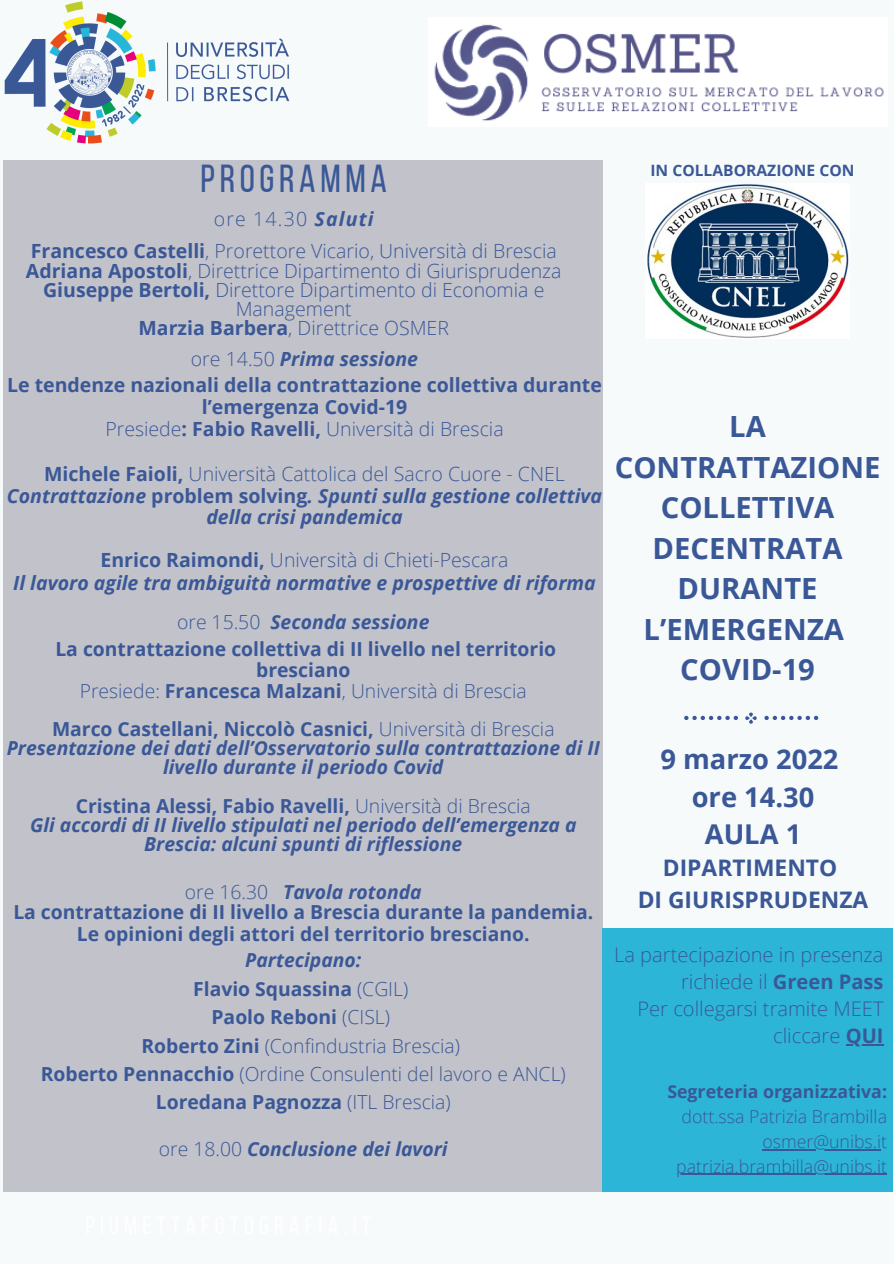
<style>
.page{position:relative;width:894px;height:1264px;background:#fff}
.page>*{position:absolute;margin:0;border:0;box-sizing:border-box;transform-origin:0 0}
.t1{font:39px "Bebas Neue";letter-spacing:.12em;color:#3a5897}
.t2{font:700 29.1px/40.5px "Open Sans";color:#3a5897;text-align:center}
.t3{font:700 27.3px "Open Sans";color:#3a5897}
.t4{font:700 22.8px "Open Sans";color:#3a5897}
.t5{font:300 20.1px/27px "Open Sans";color:#3a5897;text-align:right}
.t6{font:300 19.5px/19.2px "Open Sans";color:#3a5897;text-align:center}
.t7{font:italic 700 19.5px/21.5px "Open Sans";color:#3a5897;text-align:center}
.t8{font:700 19.5px/21.5px "Open Sans";color:#3a5897;text-align:center}
.t9{font:700 19.35px/21.5px "Open Sans";color:#3a5897;text-align:center}
.t10{font:italic 700 19.35px/19.2px "Open Sans";color:#3a5897;text-align:center}
.t11{font:300 19.35px "Open Sans";color:#3a5897}
.t12{font:300 17.7px "Open Sans";color:#3a5897}
.t13{font:700 17.7px "Open Sans";color:#3a5897}
.t14{font:700 15.6px "Open Sans";color:#3a5897}
.s1{font-weight:700;font-style:italic}
.s2{font-weight:700}
.s3{font-weight:300;font-style:normal}
.s4{font-style:normal}
.s5{font-weight:300}
</style>
<div class="page">
<div style="left:0;top:0;width:893px;height:1263px;background:#f7fafa"></div>
<div style="left:4px;top:160px;width:598px;height:1031px;background:#c2c2ca"></div>
<div style="left:602px;top:928px;width:290px;height:263px;background:#2cb5d7"></div>
<img style="left:4px;top:1px;width:286px;height:143px">
<img style="left:647px;top:184px;width:202px;height:154px">
<svg style="left:745px;top:712px;width:11px;height:11px"></svg>
<svg style="left:684px;top:715px;width:53px;height:5px"></svg>
<svg style="left:764px;top:715px;width:54px;height:5px"></svg>
<img style="left:434px;top:24px;width:450px;height:97px">
<hr style="left:845px;top:1044px;width:38px;height:1px;background:#3a5897">
<hr style="left:762px;top:1148px;width:118px;height:2px;background:#3a5897">
<hr style="left:676px;top:1173px;width:210px;height:1px;background:#3a5897">
<p class="t1" style="left:200px;top:163px;width:188px">PROGRAMMA</p>
<p class="t6" style="left:214px;top:209px;width:161px">ore 14.30 <span class="s1">Saluti</span></p>
<p class="t6" style="left:31px;top:241px;width:527px"><span class="s2">Francesco Castelli</span>, Prorettore Vicario, Università di Brescia</p>
<p class="t6" style="left:26px;top:260px;width:537px"><span class="s2">Adriana Apostoli</span>, Direttrice Dipartimento di Giurisprudenza</p>
<p class="t6" style="left:43px;top:279px;width:502px"><span class="s2">Giuseppe Bertoli,</span> Direttore Dipartimento di Economia e<br>Management</p>
<p class="t6" style="left:138px;top:318px;width:312px"><span class="s2">Marzia Barbera</span>, Direttrice OSMER</p>
<p class="t7" style="left:191px;top:348px;width:229px"><span class="s3">ore 14.50</span> Prima sessione</p>
<p class="t8" style="left:7px;top:374px;width:596px">Le tendenze nazionali della contrattazione collettiva durante l’emergenza Covid-19</p>
<p class="t6" style="left:105px;top:419px;width:400px">Presiede<span class="s2">: Fabio Ravelli,</span> Università di Brescia</p>
<p class="t6" style="left:44px;top:464px;width:522px"><span class="s2">Michele Faioli,</span> Università Cattolica del Sacro Cuore - CNEL</p>
<p class="t7" style="left:7px;top:484px;width:596px">Contrattazione <span class="s4">problem solving</span>. Spunti sulla gestione collettiva della crisi pandemica</p>
<p class="t6" style="left:100px;top:550px;width:409px"><span class="s2">Enrico Raimondi,</span> Università di Chieti-Pescara</p>
<p class="t7" style="left:13px;top:571px;width:584px">Il lavoro agile tra ambiguità normative e prospettive di riforma</p>
<p class="t10" style="left:177px;top:612px;width:254px"><span class="s3">ore 15.50</span> Seconda sessione</p>
<p class="t9" style="left:55px;top:637px;width:502px">La contrattazione collettiva di II livello nel territorio bresciano</p>
<p class="t11" style="left:80px;top:677px;width:448px">Presiede: <span class="s2">Francesca Malzani</span>, Università di Brescia</p>
<p class="t9" style="left:52px;top:717px;width:504px">Marco Castellani, Niccolò Casnici, <span class="s5">Università di Brescia</span></p>
<p class="t10" style="left:7px;top:738px;width:594px">Presentazione dei dati dell’Osservatorio sulla contrattazione di II livello durante il periodo Covid</p>
<p class="t9" style="left:76px;top:794px;width:456px">Cristina Alessi, Fabio Ravelli, <span class="s5">Università di Brescia</span></p>
<p class="t10" style="left:30px;top:814px;width:548px">Gli accordi di II livello stipulati nel periodo dell’emergenza a<br>Brescia: alcuni spunti di riflessione</p>
<p class="t10" style="left:185px;top:882px;width:238px"><span class="s3">ore 16.30</span> Tavola rotonda</p>
<p class="t9" style="left:13px;top:899px;width:581px;line-height:22.5px">La contrattazione di II livello a Brescia durante la pandemia.<br>Le opinioni degli attori del territorio bresciano.</p>
<p class="t10" style="left:245px;top:949px;width:118px">Partecipano:</p>
<p class="t9" style="left:193px;top:978px;width:216px">Flavio Squassina <span class="s5">(CGIL)</span></p>
<p class="t9" style="left:211px;top:1006px;width:180px">Paolo Reboni <span class="s5">(CISL)</span></p>
<p class="t11" style="left:141px;top:1031px;width:320px"><span class="s2">Roberto Zini</span> (Confindustria Brescia)</p>
<p class="t11" style="left:41px;top:1060px;width:526px"><span class="s2">Roberto Pennacchio</span> (Ordine Consulenti del lavoro e ANCL)</p>
<p class="t9" style="left:156px;top:1090px;width:296px">Loredana Pagnozza <span class="s5">(ITL Brescia)</span></p>
<p class="t10" style="left:159px;top:1139px;width:290px"><span class="s3">ore 18.00</span> Conclusione dei lavori</p>
<p class="t14" style="left:650px;top:159px;width:205px">IN COLLABORAZIONE CON</p>
<p class="t2" style="left:614px;top:405px;width:267px">LA<br>CONTRATTAZIONE<br>COLLETTIVA<br>DECENTRATA</p>
<p class="t2" style="left:643px;top:567px;width:202px">DURANTE<br>L’EMERGENZA</p>
<p class="t2" style="left:680px;top:648px;width:136px">COVID-19</p>
<p class="t3" style="left:660px;top:740px;width:179px">9 marzo 2022</p>
<p class="t3" style="left:691px;top:777px;width:124px">ore 14.30</p>
<p class="t3" style="left:704px;top:814px;width:98px">AULA 1</p>
<p class="t4" style="left:662px;top:852px;width:176px">DIPARTIMENTO</p>
<p class="t4" style="left:637px;top:883px;width:232px">DI GIURISPRUDENZA</p>
<p class="t5" style="left:614px;top:940px;width:271px">La partecipazione in presenza richiede il <span class="s2">Green Pass</span></p>
<p class="t5" style="left:637px;top:994px;width:247px">Per collegarsi tramite MEET cliccare <span class="s2">QUI</span></p>
<p class="t13" style="left:667px;top:1079px;width:221px">Segreteria organizzativa:</p>
<p class="t12" style="left:681px;top:1104px;width:207px">dott.ssa Patrizia Brambilla</p>
<p class="t12" style="left:762px;top:1128px;width:126px">osmer@unibs.it</p>
<p class="t12" style="left:676px;top:1153px;width:212px">patrizia.brambilla@unibs.it</p>
</div>
